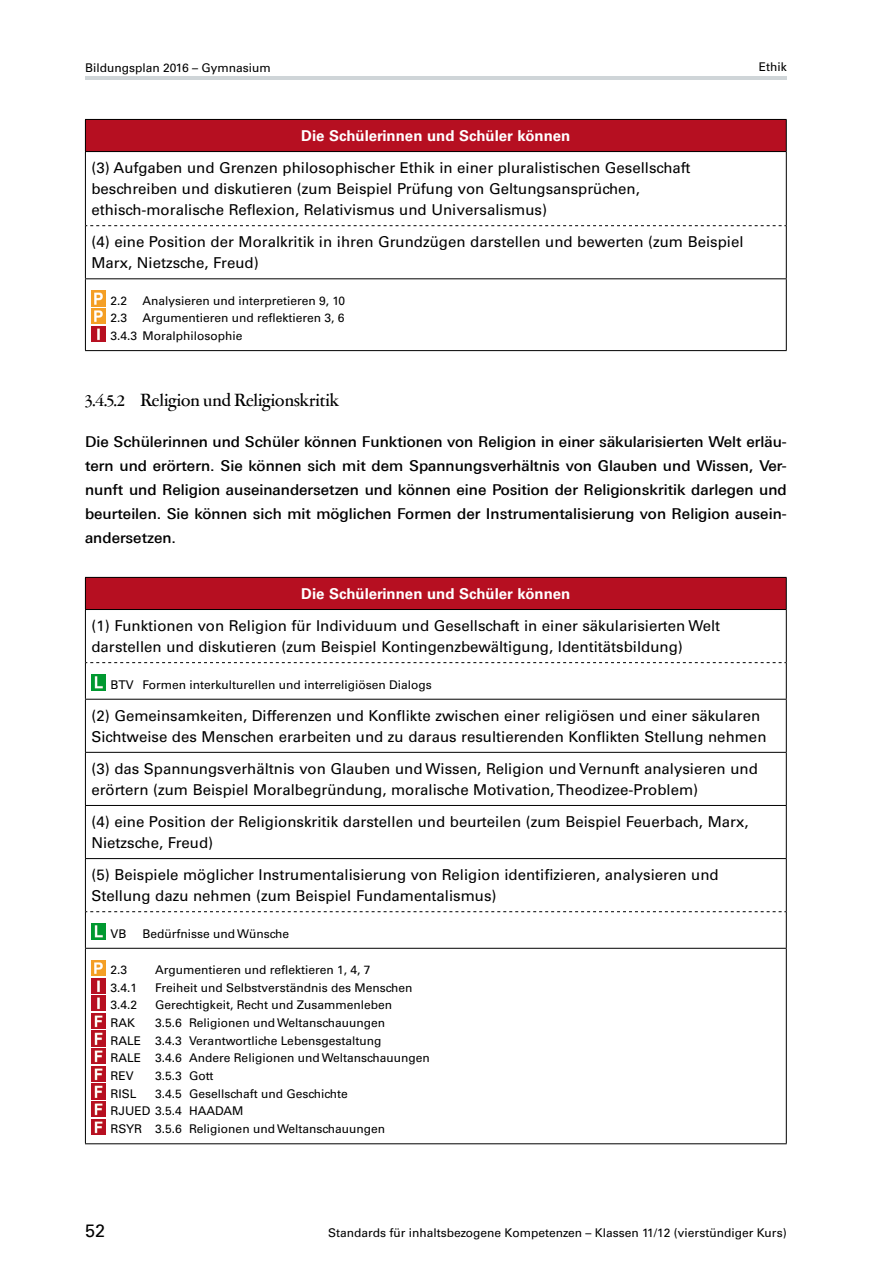
<style>
.page{position:relative;width:893px;height:1263px;background:#fff}
.page>*{position:absolute;margin:0;border:0;box-sizing:border-box;transform-origin:0 0}
.t1{font:500 19.5px "Garamont Amst SH";color:#000}
.t2{font:18px "Univers LT Std";color:#000}
.t3{font:15px/21px "Univers LT Std";color:#000}
.t4{font:500 15px/24px "Linotype Univers 530";color:#000;text-align:justify}
.t5{font:700 15px "Univers LT Std";color:#fff}
.t6{font:12px/17.7px "Univers LT Std";color:#000}
</style>
<div class="page">
<hr style="left:85px;top:77px;width:702px;height:3px;background:#cfd5d8">
<div style="left:85px;top:119px;width:701px;height:33px;background:#b60f21"></div>
<hr style="left:85px;top:119px;width:702px;height:1px;background:#000">
<hr style="left:85px;top:120px;width:1px;height:31px;background:#000">
<hr style="left:786px;top:120px;width:1px;height:31px;background:#000">
<hr style="left:85px;top:151px;width:702px;height:1px;background:#000">
<hr style="left:85px;top:152px;width:1px;height:74px;background:#000">
<hr style="left:786px;top:152px;width:1px;height:74px;background:#000">
<svg style="left:86px;top:225px;width:700px;height:1px"></svg>
<hr style="left:85px;top:226px;width:1px;height:52px;background:#000">
<hr style="left:786px;top:226px;width:1px;height:52px;background:#000">
<hr style="left:85px;top:278px;width:702px;height:1px;background:#000">
<hr style="left:85px;top:279px;width:1px;height:71px;background:#000">
<hr style="left:786px;top:279px;width:1px;height:71px;background:#000">
<hr style="left:85px;top:350px;width:702px;height:1px;background:#000">
<img style="left:91px;top:291px;width:14px;height:15px">
<img style="left:91px;top:309px;width:14px;height:15px">
<img style="left:91px;top:326px;width:14px;height:15px">
<div style="left:85px;top:577px;width:701px;height:32px;background:#b60f21"></div>
<hr style="left:85px;top:577px;width:702px;height:1px;background:#000">
<hr style="left:85px;top:578px;width:1px;height:31px;background:#000">
<hr style="left:786px;top:578px;width:1px;height:31px;background:#000">
<hr style="left:85px;top:609px;width:702px;height:1px;background:#000">
<hr style="left:85px;top:610px;width:1px;height:53px;background:#000">
<hr style="left:786px;top:610px;width:1px;height:53px;background:#000">
<svg style="left:86px;top:662px;width:700px;height:1px"></svg>
<hr style="left:85px;top:663px;width:1px;height:36px;background:#000">
<hr style="left:786px;top:663px;width:1px;height:36px;background:#000">
<hr style="left:85px;top:699px;width:702px;height:1px;background:#000">
<hr style="left:85px;top:699px;width:1px;height:53px;background:#000">
<hr style="left:786px;top:699px;width:1px;height:53px;background:#000">
<hr style="left:85px;top:752px;width:702px;height:1px;background:#000">
<hr style="left:85px;top:753px;width:1px;height:52px;background:#000">
<hr style="left:786px;top:753px;width:1px;height:52px;background:#000">
<hr style="left:85px;top:805px;width:702px;height:1px;background:#000">
<hr style="left:85px;top:806px;width:1px;height:52px;background:#000">
<hr style="left:786px;top:806px;width:1px;height:52px;background:#000">
<hr style="left:85px;top:858px;width:702px;height:1px;background:#000">
<hr style="left:85px;top:859px;width:1px;height:53px;background:#000">
<hr style="left:786px;top:859px;width:1px;height:53px;background:#000">
<svg style="left:86px;top:911px;width:700px;height:1px"></svg>
<hr style="left:85px;top:912px;width:1px;height:36px;background:#000">
<hr style="left:786px;top:912px;width:1px;height:36px;background:#000">
<hr style="left:85px;top:948px;width:702px;height:1px;background:#000">
<hr style="left:85px;top:949px;width:1px;height:194px;background:#000">
<hr style="left:786px;top:949px;width:1px;height:194px;background:#000">
<hr style="left:85px;top:1143px;width:702px;height:1px;background:#000">
<img style="left:91px;top:675px;width:14px;height:15px">
<img style="left:91px;top:924px;width:14px;height:15px">
<img style="left:91px;top:960px;width:14px;height:16px">
<img style="left:91px;top:978px;width:14px;height:15px">
<img style="left:91px;top:996px;width:14px;height:15px">
<img style="left:91px;top:1013px;width:14px;height:15px">
<img style="left:91px;top:1031px;width:14px;height:15px">
<img style="left:91px;top:1048px;width:14px;height:16px">
<img style="left:91px;top:1066px;width:14px;height:15px">
<img style="left:91px;top:1084px;width:14px;height:15px">
<img style="left:91px;top:1102px;width:14px;height:15px">
<img style="left:91px;top:1119px;width:14px;height:16px">
<p class="t6" style="left:85px;top:59px;width:187px">Bildungsplan 2016 – Gymnasium</p>
<p class="t6" style="left:759px;top:58px;width:29px">Ethik</p>
<p class="t5" style="left:301px;top:127px;width:271px">Die Schülerinnen und Schüler können</p>
<p class="t3" style="left:91px;top:157px;width:601px">(3) Aufgaben und Grenzen philosophischer Ethik in einer pluralistischen Gesellschaft beschreiben und diskutieren (zum Beispiel Prüfung von Geltungsansprüchen, ethisch-moralische Reflexion, Relativismus und Universalismus)</p>
<p class="t3" style="left:91px;top:231px;width:654px">(4) eine Position der Moralkritik in ihren Grundzügen darstellen und bewerten (zum Beispiel<br>Marx, Nietzsche, Freud)</p>
<p class="t6" style="left:111px;top:292px;width:18px">2.2</p>
<p class="t6" style="left:142px;top:292px;width:204px">Analysieren und interpretieren 9, 10</p>
<p class="t6" style="left:111px;top:309px;width:18px">2.3</p>
<p class="t6" style="left:111px;top:309px;width:235px;text-indent:32px">Argumentieren und reflektieren 3, 6<br>3.4.3 Moralphilosophie</p>
<h1 class="t1" style="left:85px;top:391px;width:256px">3.4.5.2 Religion und Religionskritik</h1>
<p class="t4" style="left:85px;top:430px;width:703px">Die Schülerinnen und Schüler können Funktionen von Religion in einer säkularisierten Welt erläu&shy;tern und erörtern. Sie können sich mit dem Spannungsverhältnis von Glauben und Wissen, Ver&shy;nunft und Religion auseinandersetzen und können eine Position der Religionskritik darlegen und beurteilen. Sie können sich mit möglichen Formen der Instrumentalisierung von Religion ausein&shy;andersetzen.</p>
<p class="t5" style="left:301px;top:585px;width:271px">Die Schülerinnen und Schüler können</p>
<p class="t3" style="left:91px;top:615px;width:630px">(1) Funktionen von Religion für Individuum und Gesellschaft in einer säkularisierten Welt darstellen und diskutieren (zum Beispiel Kontingenzbewältigung, Identitätsbildung)</p>
<p class="t6" style="left:111px;top:675px;width:323px">BTV Formen interkulturellen und interreligiösen Dialogs</p>
<p class="t3" style="left:91px;top:705px;width:677px">(2) Gemeinsamkeiten, Differenzen und Konflikte zwischen einer religiösen und einer säkularen<br>Sichtweise des Menschen erarbeiten und zu daraus resultierenden Konflikten Stellung nehmen</p>
<p class="t3" style="left:91px;top:758px;width:668px">(3) das Spannungsverhältnis von Glauben und Wissen, Religion und Vernunft analysieren und erörtern (zum Beispiel Moralbegründung, moralische Motivation, Theodizee-Problem)</p>
<p class="t3" style="left:91px;top:811px;width:659px">(4) eine Position der Religionskritik darstellen und beurteilen (zum Beispiel Feuerbach, Marx,<br>Nietzsche, Freud)</p>
<p class="t3" style="left:91px;top:864px;width:629px">(5) Beispiele möglicher Instrumentalisierung von Religion identifizieren, analysieren und<br>Stellung dazu nehmen (zum Beispiel Fundamentalismus)</p>
<p class="t6" style="left:111px;top:924px;width:18px">VB</p>
<p class="t6" style="left:142px;top:924px;width:148px">Bedürfnisse und Wünsche</p>
<p class="t6" style="left:111px;top:961px;width:18px">2.3</p>
<p class="t6" style="left:155px;top:961px;width:217px">Argumentieren und reflektieren 1, 4, 7</p>
<p class="t6" style="left:111px;top:979px;width:28px">3.4.1</p>
<p class="t6" style="left:155px;top:979px;width:259px">Freiheit und Selbstverständnis des Menschen</p>
<p class="t6" style="left:111px;top:996px;width:28px">3.4.2</p>
<p class="t6" style="left:155px;top:996px;width:238px">Gerechtigkeit, Recht und Zusammenleben</p>
<p class="t6" style="left:111px;top:1014px;width:26px">RAK</p>
<p class="t6" style="left:111px;top:1014px;width:321px;text-indent:45px">3.5.6 Religionen und Weltanschauungen<br>RALE 3.4.3 Verantwortliche Lebensgestaltung<br>RALE 3.4.6 Andere Religionen und Weltanschauungen REV</p>
<p class="t6" style="left:155px;top:1067px;width:60px">3.5.3 Gott</p>
<p class="t6" style="left:111px;top:1085px;width:28px">RISL</p>
<p class="t6" style="left:111px;top:1085px;width:276px;text-indent:45px">3.4.5 Gesellschaft und Geschichte<br>RJUED 3.5.4 HAADAM<br>RSYR 3.5.6 Religionen und Weltanschauungen</p>
<p class="t2" style="left:85px;top:1220px;width:22px">52</p>
<p class="t6" style="left:328px;top:1224px;width:460px">Standards für inhaltsbezogene Kompetenzen – Klassen 11/12 (vierstündiger Kurs)</p>
</div>
